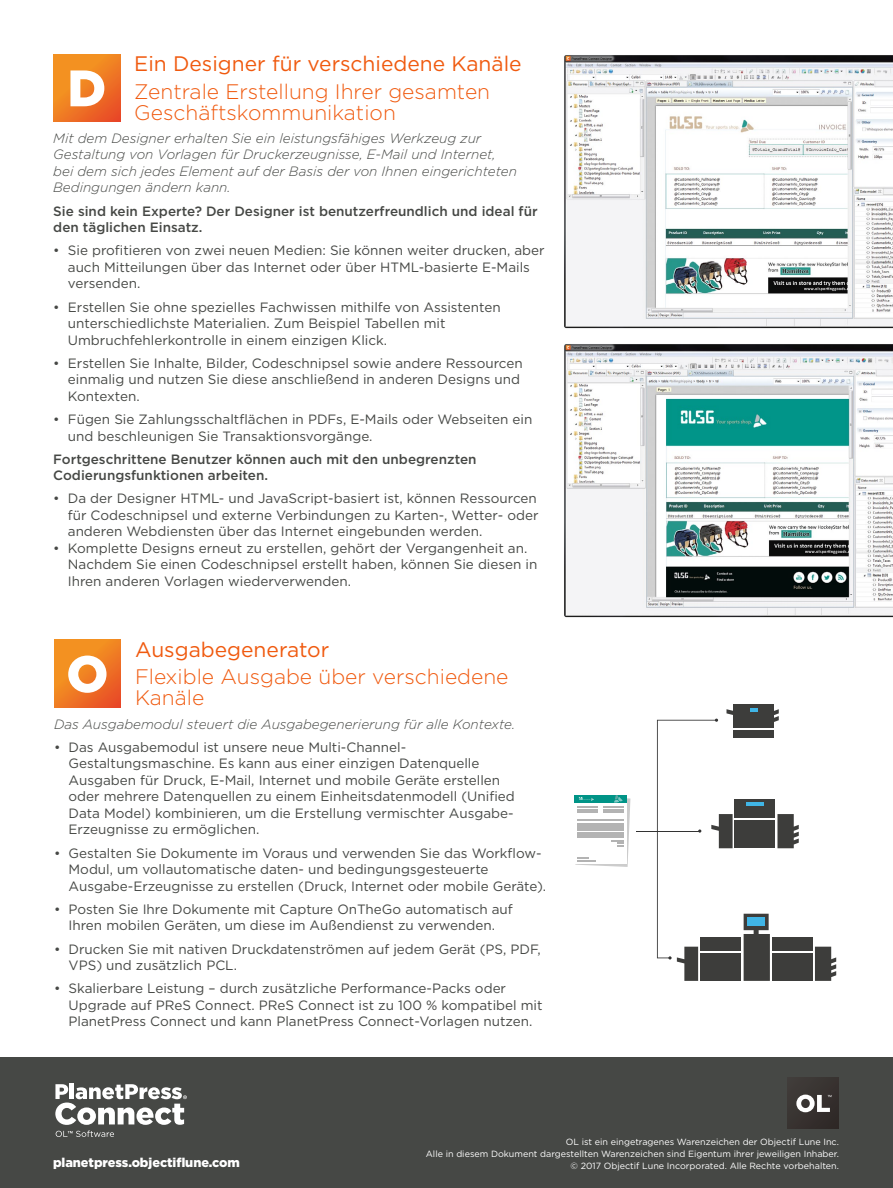
<style>
.page{position:relative;width:893px;height:1188px;background:#fff}
.page>*{position:absolute;margin:0;border:0;box-sizing:border-box;transform-origin:0 0}
.t1{font:900 51.15px "Gotham";color:#fff}
.t2{font:300 21px/21px "Gotham";color:#f05a0f}
.t3{font:21px "Gotham";color:#f05a0f}
.t4{font:13.5px/16.5px "Gotham";color:#464845}
.t5{font:italic 300 13.5px/16.5px "Gotham";color:#464845}
.t6{font:500 13.5px/16.5px "Gotham";color:#464845}
.t7{font:900 12.75px "Gotham";letter-spacing:-.005em;color:#fff}
.t8{font:9px/12px "Gotham";color:#fff;text-align:right}
</style>
<div class="page">
<div style="left:0;top:1057px;width:893px;height:131px;background:#464845"></div>
<div style="left:787px;top:1077px;width:52px;height:52px;background:#383330"></div>
<svg style="left:796px;top:1095px;width:36px;height:17px"></svg>
<svg style="left:56px;top:1131px;width:58px;height:6px"></svg>
<svg style="left:55px;top:1084px;width:132px;height:41px"></svg>
<svg style="left:54px;top:640px;width:67px;height:67px;background:#ef7c23"></svg>
<div style="left:574px;top:795px;width:52px;height:8px;background:#009487"></div>
<svg style="left:575px;top:795px;width:55px;height:72px"></svg>
<hr style="left:577px;top:834px;width:46px;height:1px;background:#b3b3b3">
<hr style="left:577px;top:837px;width:46px;height:1px;background:#b3b3b3">
<div style="left:772px;top:937px;width:40px;height:13px;background:#3d3d3b"></div>
<svg style="left:815px;top:947px;width:21px;height:34px"></svg>
<div style="left:701px;top:937px;width:40px;height:13px;background:#3d3d3b"></div>
<div style="left:772px;top:953px;width:40px;height:28px;background:#3d3d3b"></div>
<div style="left:701px;top:953px;width:40px;height:28px;background:#3d3d3b"></div>
<svg style="left:744px;top:914px;width:26px;height:67px;background:#4a4b4a"></svg>
<div style="left:747px;top:918px;width:18px;height:8px;background:#40b5e6"></div>
<div style="left:735px;top:799px;width:40px;height:19px;background:#3d3d3b"></div>
<svg style="left:777px;top:814px;width:22px;height:34px"></svg>
<div style="left:735px;top:820px;width:40px;height:28px;background:#3d3d3b"></div>
<hr style="left:746px;top:802px;width:18px;height:4px;background:#40b5e6">
<div style="left:734px;top:730px;width:40px;height:7px;background:#3d3d3b"></div>
<svg style="left:774px;top:709px;width:5px;height:13px"></svg>
<div style="left:734px;top:705px;width:40px;height:23px;background:#3d3d3b"></div>
<svg style="left:750px;top:708px;width:8px;height:4px"></svg>
<svg style="left:657px;top:709px;width:77px;height:272px"></svg>
<hr style="left:636px;top:831px;width:32px;height:1px;background:#333">
<svg style="left:53px;top:54px;width:67px;height:68px;background:#ef7c23"></svg>
<img style="left:564px;top:55px;width:329px;height:274px">
<img style="left:564px;top:344px;width:329px;height:274px">
<h2 class="t3" style="left:134px;top:50px;width:389px">Ein Designer für verschiedene Kanäle</h2>
<h2 class="t2" style="left:134px;top:80px;width:357px">Zentrale Erstellung Ihrer gesamten<br>Geschäftskommunikation</h2>
<p class="t5" style="left:53px;top:129px;width:465px">Mit dem Designer erhalten Sie ein leistungsfähiges Werkzeug zur Gestaltung von Vorlagen für Druckerzeugnisse, E-Mail und Internet, bei dem sich jedes Element auf der Basis der von Ihnen eingerichteten Bedingungen ändern kann.</p>
<p class="t6" style="left:53px;top:202px;width:486px">Sie sind kein Experte? Der Designer ist benutzerfreundlich und ideal für den täglichen Einsatz.</p>
<p class="t4" style="left:68px;top:242px;width:478px;text-indent:-15px">• Sie profitieren von zwei neuen Medien: Sie können weiter drucken, aber auch Mitteilungen über das Internet oder über HTML-basierte E-Mails versenden.</p>
<p class="t4" style="left:68px;top:298px;width:434px;text-indent:-15px">• Erstellen Sie ohne spezielles Fachwissen mithilfe von Assistenten unterschiedlichste Materialien. Zum Beispiel Tabellen mit<br>Umbruchfehlerkontrolle in einem einzigen Klick.</p>
<p class="t4" style="left:68px;top:354px;width:456px;text-indent:-15px">• Erstellen Sie Inhalte, Bilder, Codeschnipsel sowie andere Ressourcen einmalig und nutzen Sie diese anschließend in anderen Designs und<br>Kontexten.</p>
<p class="t4" style="left:68px;top:411px;width:466px;text-indent:-15px">• Fügen Sie Zahlungsschaltflächen in PDFs, E-Mails oder Webseiten ein und beschleunigen Sie Transaktionsvorgänge.</p>
<p class="t6" style="left:53px;top:451px;width:425px">Fortgeschrittene Benutzer können auch mit den unbegrenzten<br>Codierungsfunktionen arbeiten.</p>
<p class="t4" style="left:68px;top:490px;width:472px;text-indent:-15px">• Da der Designer HTML- und JavaScript-basiert ist, können Ressourcen für Codeschnipsel und externe Verbindungen zu Karten-, Wetter- oder anderen Webdiensten über das Internet eingebunden werden.</p>
<p class="t4" style="left:68px;top:540px;width:471px;text-indent:-15px">• Komplette Designs erneut zu erstellen, gehört der Vergangenheit an.<br>Nachdem Sie einen Codeschnipsel erstellt haben, können Sie diesen in<br>Ihren anderen Vorlagen wiederverwenden.</p>
<h1 class="t1" style="left:67px;top:53px;width:40px">D</h1>
<h2 class="t3" style="left:135px;top:636px;width:196px">Ausgabegenerator</h2>
<h2 class="t2" style="left:135px;top:666px;width:375px">Flexible Ausgabe über verschiedene<br>Kanäle</h2>
<p class="t5" style="left:54px;top:715px;width:463px">Das Ausgabemodul steuert die Ausgabegenerierung für alle Kontexte.</p>
<p class="t4" style="left:69px;top:739px;width:448px;text-indent:-15px">• Das Ausgabemodul ist unsere neue Multi-Channel-Gestaltungsmaschine. Es kann aus einer einzigen Datenquelle Ausgaben für Druck, E-Mail, Internet und mobile Geräte erstellen oder mehrere Datenquellen zu einem Einheitsdatenmodell (Unified Data Model) kombinieren, um die Erstellung vermischter Ausgabe-Erzeugnisse zu ermöglichen.</p>
<p class="t4" style="left:69px;top:844px;width:479px;text-indent:-15px">• Gestalten Sie Dokumente im Voraus und verwenden Sie das Workflow-<br>Modul, um vollautomatische daten- und bedingungsgesteuerte<br>Ausgabe-Erzeugnisse zu erstellen (Druck, Internet oder mobile Geräte).</p>
<p class="t4" style="left:54px;top:901px;width:460px;text-align:center">• Posten Sie Ihre Dokumente mit Capture OnTheGo automatisch auf<br>Ihren mobilen Geräten, um diese im Außendienst zu verwenden.</p>
<p class="t4" style="left:69px;top:940px;width:474px;text-indent:-15px">• Drucken Sie mit nativen Druckdatenströmen auf jedem Gerät (PS, PDF,<br>VPS) und zusätzlich PCL.</p>
<p class="t4" style="left:69px;top:980px;width:476px;text-indent:-15px">• Skalierbare Leistung – durch zusätzliche Performance-Packs oder<br>Upgrade auf PReS Connect. PReS Connect ist zu 100 % kompatibel mit<br>PlanetPress Connect und kann PlanetPress Connect-Vorlagen nutzen.</p>
<h1 class="t1" style="left:66px;top:639px;width:44px">O</h1>
<p class="t8" style="left:426px;top:1135px;width:415px">OL ist ein eingetragenes Warenzeichen der Objectif Lune Inc.<br>Alle in diesem Dokument dargestellten Warenzeichen sind Eigentum ihrer jeweiligen Inhaber.</p>
<p class="t7" style="left:53px;top:1154px;width:188px">planetpress.objectiflune.com</p>
<p class="t8" style="left:571px;top:1159px;width:270px">© 2017 Objectif Lune Incorporated. Alle Rechte vorbehalten.</p>
</div>
